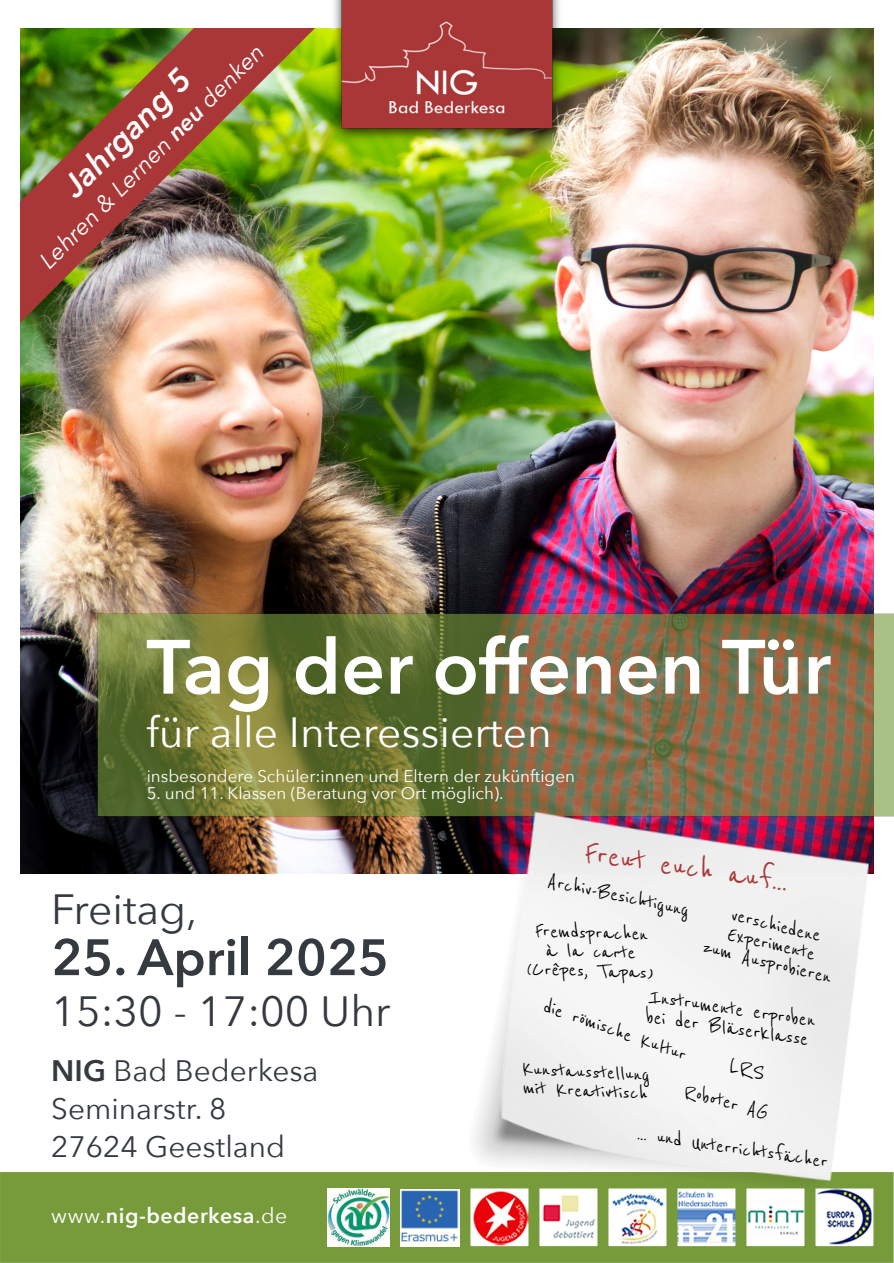
<style>
.page{position:relative;width:894px;height:1263px;background:#fff}
.page>*{position:absolute;margin:0;border:0;box-sizing:border-box;transform-origin:0 0}
.t1{font:600 76.05px "Avenir Next";color:#fff}
.t2{font:600 50.7px "Avenir Next";color:#353a41}
.t3{font:42.15px "Avenir Next";color:#353a41}
.t4{font:42.15px "Avenir Next";color:#fff}
.t5{font:36px "Reenie Beanie";color:#a93737}
.t6{font:italic 600 31.95px "Avenir Next";color:#fffefe}
.t7{font:29.55px/38px "Avenir Next";color:#353a41}
.t8{font:24.15px/19.8px "Reenie Beanie";color:#000}
.t9{font:italic 23.4px "Avenir Next";color:#fffefe}
.t10{font:23.25px/18.9px "Reenie Beanie";color:#000;text-align:center}
.t11{font:600 21.15px "Avenir Next";letter-spacing:.025em;color:#fff}
.t12{font:16.95px "Avenir Next";color:#fff}
.s1{font-weight:600}
.s2{font-weight:400}
</style>
<div class="page">
<div style="left:0;top:1172px;width:893px;height:91px;background:#779a3b"></div>
<img style="left:20px;top:28px;width:852px;height:845px">
<img style="left:20px;top:28px;width:370px;height:369px">
<img style="left:329px;top:0;width:234px;height:144px">
<img style="left:341px;top:0;width:211px;height:129px">
<img style="left:97px;top:613px;width:796px;height:204px">
<img style="left:446px;top:815px;width:368px;height:401px">
<img style="left:479px;top:788px;width:413px;height:417px">
<img style="left:814px;top:1189px;width:58px;height:58px">
<img style="left:470px;top:1189px;width:58px;height:58px">
<img style="left:539px;top:1189px;width:58px;height:58px">
<img style="left:745px;top:1189px;width:58px;height:58px">
<img style="left:608px;top:1189px;width:57px;height:58px">
<img style="left:676px;top:1189px;width:58px;height:58px">
<img style="left:400px;top:1189px;width:59px;height:57px">
<img style="left:327px;top:1189px;width:62px;height:57px">
<svg style="left:728px;top:1058px;width:37px;height:21px"></svg>
<p class="t9" style="left:33px;top:253px;width:307px;rotate:-45deg">Lehren &amp; Lernen <span class="s1">neu</span> denken</p>
<h3 class="t6" style="left:53px;top:176px;width:167px;rotate:-45deg">Jahrgang 5</h3>
<h1 class="t1" style="left:146px;top:618px;width:685px">Tag der offenen Tür</h1>
<h3 class="t4" style="left:146px;top:705px;width:407px">für alle Interessierten</h3>
<p class="t12" style="left:147px;top:765px;width:429px">insbesondere Schüler:innen und Eltern der zukünftigen</p>
<p class="t12" style="left:147px;top:782px;width:358px">5. und 11. Klassen (Beratung vor Ort möglich).</p>
<h3 class="t3" style="left:51px;top:882px;width:147px">Freitag,</h3>
<h2 class="t2" style="left:51px;top:924px;width:339px">25. April 2025</h2>
<h3 class="t3" style="left:51px;top:984px;width:340px">15:30 - 17:00 Uhr</h3>
<p class="t7" style="left:51px;top:1052px;width:269px"><span class="s1">NIG</span> Bad Bederkesa<br>Seminarstr. 8<br>27624 Geestland</p>
<p class="t11" style="left:51px;top:1202px;width:237px"><span class="s2">www.</span>nig-bederkesa<span class="s2">.de</span></p>
<h3 class="t5" style="left:586px;top:836px;width:207px;rotate:8deg">Freut euch auf…</h3>
<p class="t10" style="left:714px;top:901px;width:133px;rotate:14deg">verschiedene<br>Experimente<br>zum Ausprobieren</p>
<p class="t10" style="left:549px;top:872px;width:146px;rotate:12deg">Archiv-Besichtigung</p>
<p class="t10" style="left:528px;top:921px;width:129px;rotate:2deg">Fremdsprachen à la carte (Crêpes, Tapas)</p>
<p class="t8" style="left:650px;top:988px;width:169px;rotate:8deg">Instrumente erproben bei der Bläserklasse</p>
<p class="t10" style="left:547px;top:997px;width:152px;rotate:19deg">die römische Kultur</p>
<p class="t10" style="left:523px;top:1060px;width:129px;rotate:3deg">Kunstausstellung</p>
<p class="t10" style="left:523px;top:1079px;width:126px;rotate:3deg">mit Kreativtisch</p>
<p class="t10" style="left:686px;top:1082px;width:88px;rotate:16deg">Roboter AG</p>
<p class="t10" style="left:638px;top:1126px;width:194px;rotate:8deg">… und Unterrichtsfächer</p>
</div>
